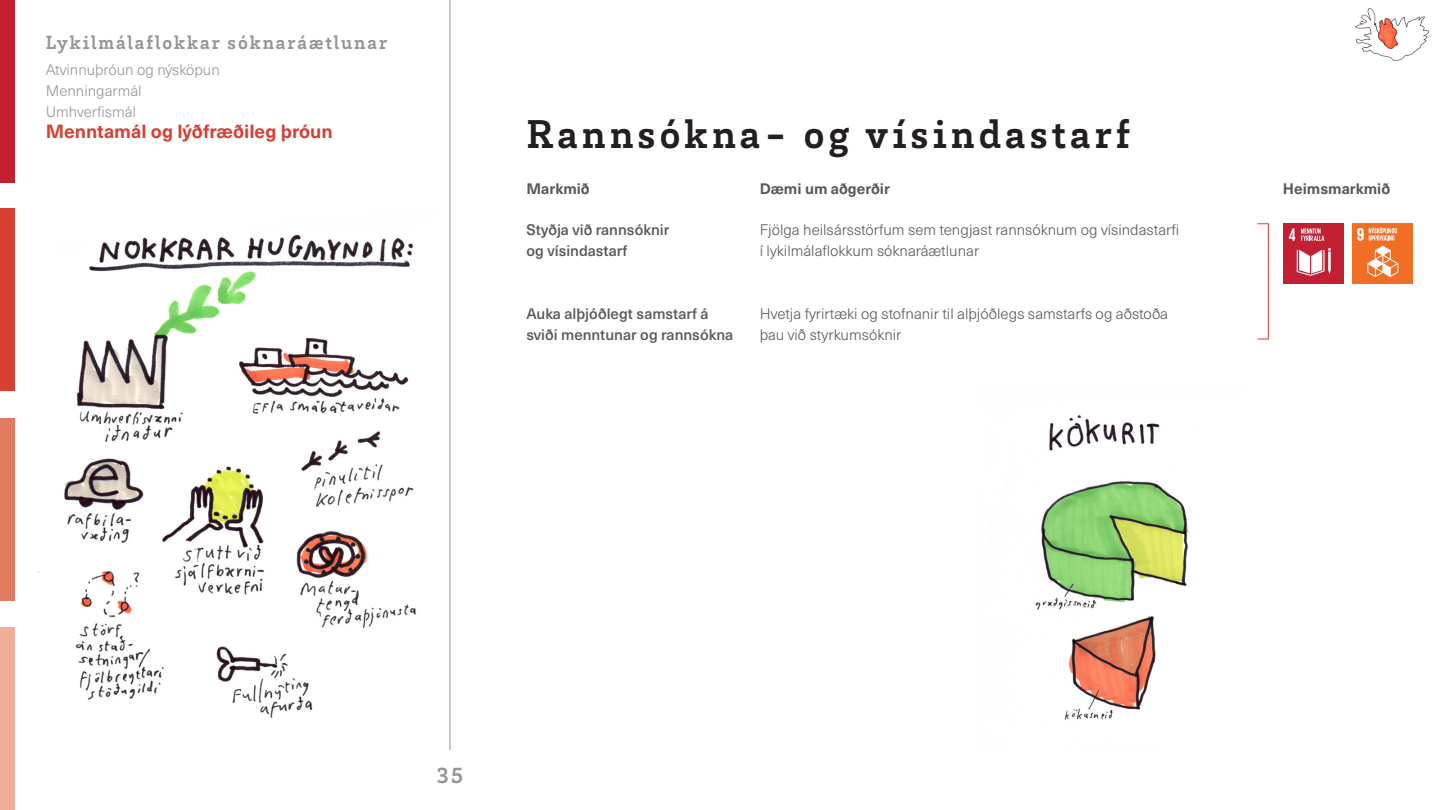
<style>
.page{position:relative;width:1440px;height:810px;background:#fff}
.page>*{position:absolute;margin:0;border:0;box-sizing:border-box;transform-origin:0 0}
.Fyrirsögn{font:700 41.25px "Brix Slab";letter-spacing:.1em;color:#231f20}
.t1{font:700 22.5px "Brix Slab";color:#939598}
.Fyrirsögn-2{font:700 19.5px "Brix Slab";letter-spacing:.1em;color:#939598}
.Meginmál{font:700 18.75px "Neue Haas Unica W1 G";color:#d73f33}
.Meginmál-2{font:300 15px/21px "Neue Haas Unica W1 G";color:#57585a}
.Meginmál-3{font:500 15px/21px "Neue Haas Unica W1 G";color:#57585a}
.Meginmál-4{font:300 15px "Neue Haas Unica W1 G";color:#939598}
.Millifyrirsögn{font:700 15px "Neue Haas Unica W1 G";color:#57585a}
</style>
<div class="page">
<hr style="left:450px;top:0;width:1px;height:750px;background:#939598">
<img style="left:1355px;top:8px;width:74px;height:53px">
<div style="left:0;top:208px;width:15px;height:183px;background:#d73f33"></div>
<div style="left:0;top:418px;width:15px;height:182px;background:#e27a60"></div>
<div style="left:0;top:627px;width:15px;height:183px;background:#eeae97"></div>
<div style="left:0;top:0;width:15px;height:183px;background:#c21f33"></div>
<div style="left:1352px;top:223px;width:61px;height:61px;background:#f26e24"></div>
<svg style="left:1357px;top:227px;width:41px;height:50px"></svg>
<div style="left:1257px;top:223px;width:12px;height:116px;border:1px solid #d73f33"></div>
<div style="left:1283px;top:223px;width:61px;height:61px;background:#c21f33"></div>
<svg style="left:1289px;top:228px;width:6px;height:13px"></svg>
<svg style="left:1297px;top:248px;width:34px;height:28px"></svg>
<svg style="left:1301px;top:228px;width:23px;height:13px"></svg>
<img style="left:38px;top:234px;width:378px;height:484px">
<img style="left:1035px;top:415px;width:154px;height:305px">
<p class="Fyrirsögn-2" style="left:46px;top:29px;width:343px">Lykilmálaflokkar sóknaráætlunar</p>
<p class="Meginmál-4" style="left:46px;top:59px;width:176px">Atvinnuþróun og nýsköpun</p>
<p class="Meginmál-4" style="left:46px;top:80px;width:97px">Menningarmál</p>
<p class="Meginmál-4" style="left:46px;top:101px;width:92px">Umhverfismál</p>
<p class="Meginmál" style="left:46px;top:117px;width:289px">Menntamál og lýðfræðileg þróun</p>
<p class="Fyrirsögn" style="left:526px;top:107px;width:606px">Rannsókna- og vísindastarf</p>
<p class="Millifyrirsögn" style="left:526px;top:178px;width:65px">Markmið</p>
<p class="Millifyrirsögn" style="left:760px;top:178px;width:132px">Dæmi um aðgerðir</p>
<p class="Millifyrirsögn" style="left:1283px;top:178px;width:109px">Heimsmarkmið</p>
<p class="Meginmál-3" style="left:526px;top:218px;width:144px">Styðja við rannsóknir</p>
<p class="Meginmál-3" style="left:526px;top:239px;width:102px">og vísindastarf</p>
<p class="Meginmál-2" style="left:760px;top:218px;width:421px">Fjölga heilsársstörfum sem tengjast rannsóknum og vísindastarfi</p>
<p class="Meginmál-2" style="left:760px;top:239px;width:221px">í lykilmálaflokkum sóknaráætlunar</p>
<p class="Meginmál-3" style="left:526px;top:302px;width:208px">Auka alþjóðlegt samstarf á sviði menntunar og rannsókna</p>
<p class="Meginmál-2" style="left:760px;top:302px;width:410px">Hvetja fyrirtæki og stofnanir til alþjóðlegs samstarfs og aðstoða þau við styrkumsóknir</p>
<h2 class="t1" style="left:437px;top:760px;width:28px">35</h2>
</div>
